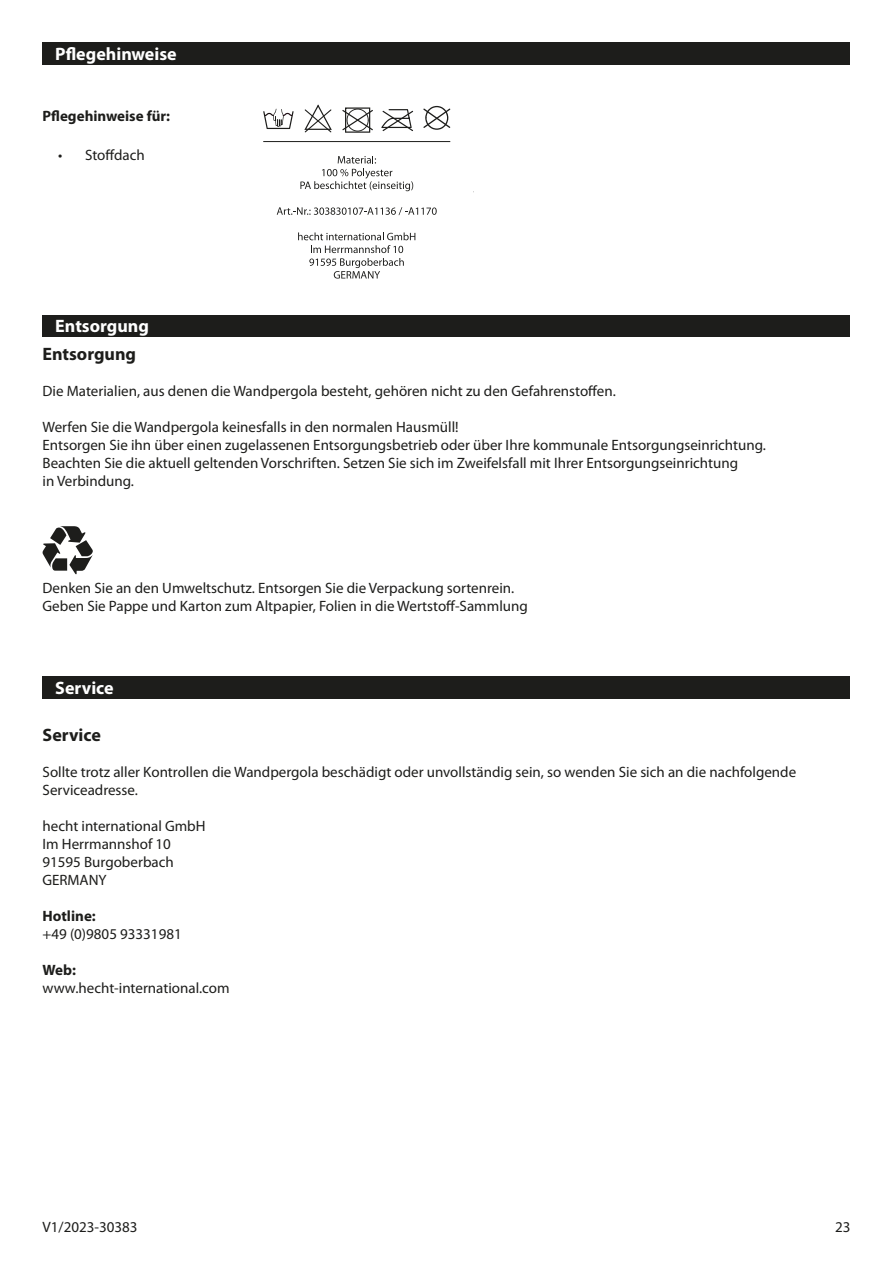
<style>
.page{position:relative;width:893px;height:1263px;background:#fff}
.page>*{position:absolute;margin:0;border:0;box-sizing:border-box;transform-origin:0 0}
.Montage_Bedienung_Ti{font:700 18px "Myriad Pro";color:#fff}
.Fließtext{font:700 18px "Myriad Pro";color:#1d1d1b}
.Fließtext-2{font:15px "Myriad Pro";color:#1d1d1b}
.Fließtext-3{font:700 15px "Myriad Pro";color:#1d1d1b}
</style>
<div class="page">
<div style="left:43px;top:676px;width:807px;height:18px;background:#1d1d1b"></div>
<div style="left:43px;top:680px;width:807px;height:18px;background:#1d1d1b"></div>
<div style="left:43px;top:315px;width:807px;height:17px;background:#1d1d1b"></div>
<div style="left:43px;top:319px;width:807px;height:18px;background:#1d1d1b"></div>
<div style="left:43px;top:42px;width:807px;height:18px;background:#1d1d1b"></div>
<div style="left:43px;top:46px;width:807px;height:18px;background:#1d1d1b"></div>
<svg style="left:43px;top:526px;width:50px;height:48px"></svg>
<svg style="left:300px;top:156px;width:113px;height:35px"></svg>
<svg style="left:277px;top:207px;width:160px;height:8px"></svg>
<svg style="left:298px;top:232px;width:117px;height:47px"></svg>
<hr style="left:263px;top:141px;width:187px;height:1px;background:#1d1d1b">
<svg style="left:263px;top:109px;width:31px;height:20px"></svg>
<svg style="left:304px;top:104px;width:28px;height:28px"></svg>
<svg style="left:342px;top:107px;width:31px;height:26px"></svg>
<svg style="left:381px;top:109px;width:32px;height:22px"></svg>
<svg style="left:423px;top:106px;width:27px;height:24px"></svg>
<p class="Montage_Bedienung_Ti" style="left:55px;top:42px;width:123px">Pflegehinweise</p>
<p class="Fließtext-3" style="left:43px;top:106px;width:129px">Pflegehinweise für:</p>
<p class="Fließtext-2" style="left:58px;top:146px;width:88px">• Stoffdach</p>
<p class="Montage_Bedienung_Ti" style="left:55px;top:315px;width:95px">Entsorgung</p>
<p class="Fließtext" style="left:43px;top:342px;width:95px">Entsorgung</p>
<p class="Fließtext-2" style="left:43px;top:382px;width:575px">Die Materialien, aus denen die Wandpergola besteht, gehören nicht zu den Gefahrenstoffen.</p>
<p class="Fließtext-2" style="left:43px;top:418px;width:418px">Werfen Sie die Wandpergola keinesfalls in den normalen Hausmüll!</p>
<p class="Fließtext-2" style="left:43px;top:436px;width:725px">Entsorgen Sie ihn über einen zugelassenen Entsorgungsbetrieb oder über Ihre kommunale Entsorgungseinrichtung.</p>
<p class="Fließtext-2" style="left:43px;top:454px;width:697px">Beachten Sie die aktuell geltenden Vorschriften. Setzen Sie sich im Zweifelsfall mit Ihrer Entsorgungseinrichtung</p>
<p class="Fließtext-2" style="left:43px;top:472px;width:93px">in Verbindung.</p>
<p class="Fließtext-2" style="left:43px;top:579px;width:473px">Denken Sie an den Umweltschutz. Entsorgen Sie die Verpackung sortenrein.</p>
<p class="Fließtext-2" style="left:43px;top:597px;width:487px">Geben Sie Pappe und Karton zum Altpapier, Folien in die Wertstoff-Sammlung</p>
<p class="Montage_Bedienung_Ti" style="left:55px;top:676px;width:60px">Service</p>
<p class="Fließtext" style="left:43px;top:723px;width:60px">Service</p>
<p class="Fließtext-2" style="left:43px;top:762px;width:755px">Sollte trotz aller Kontrollen die Wandpergola beschädigt oder unvollständig sein, so wenden Sie sich an die nachfolgende</p>
<p class="Fließtext-2" style="left:43px;top:780px;width:97px">Serviceadresse.</p>
<p class="Fließtext-2" style="left:43px;top:816px;width:165px">hecht international GmbH</p>
<p class="Fließtext-2" style="left:43px;top:834px;width:130px">Im Herrmannshof 10</p>
<p class="Fließtext-2" style="left:43px;top:852px;width:133px">91595 Burgoberbach</p>
<p class="Fließtext-2" style="left:43px;top:870px;width:66px">GERMANY</p>
<p class="Fließtext-3" style="left:43px;top:906px;width:55px">Hotline:</p>
<p class="Fließtext-2" style="left:43px;top:924px;width:141px">+49 (0)9805 93331981</p>
<p class="Fließtext-3" style="left:43px;top:960px;width:35px">Web:</p>
<p class="Fließtext-2" style="left:43px;top:978px;width:189px">www.hecht-international.com</p>
<p class="Fließtext-2" style="left:43px;top:1217px;width:96px">V1/2023-30383</p>
<p class="Fließtext-2" style="left:835px;top:1217px;width:17px">23</p>
</div>
